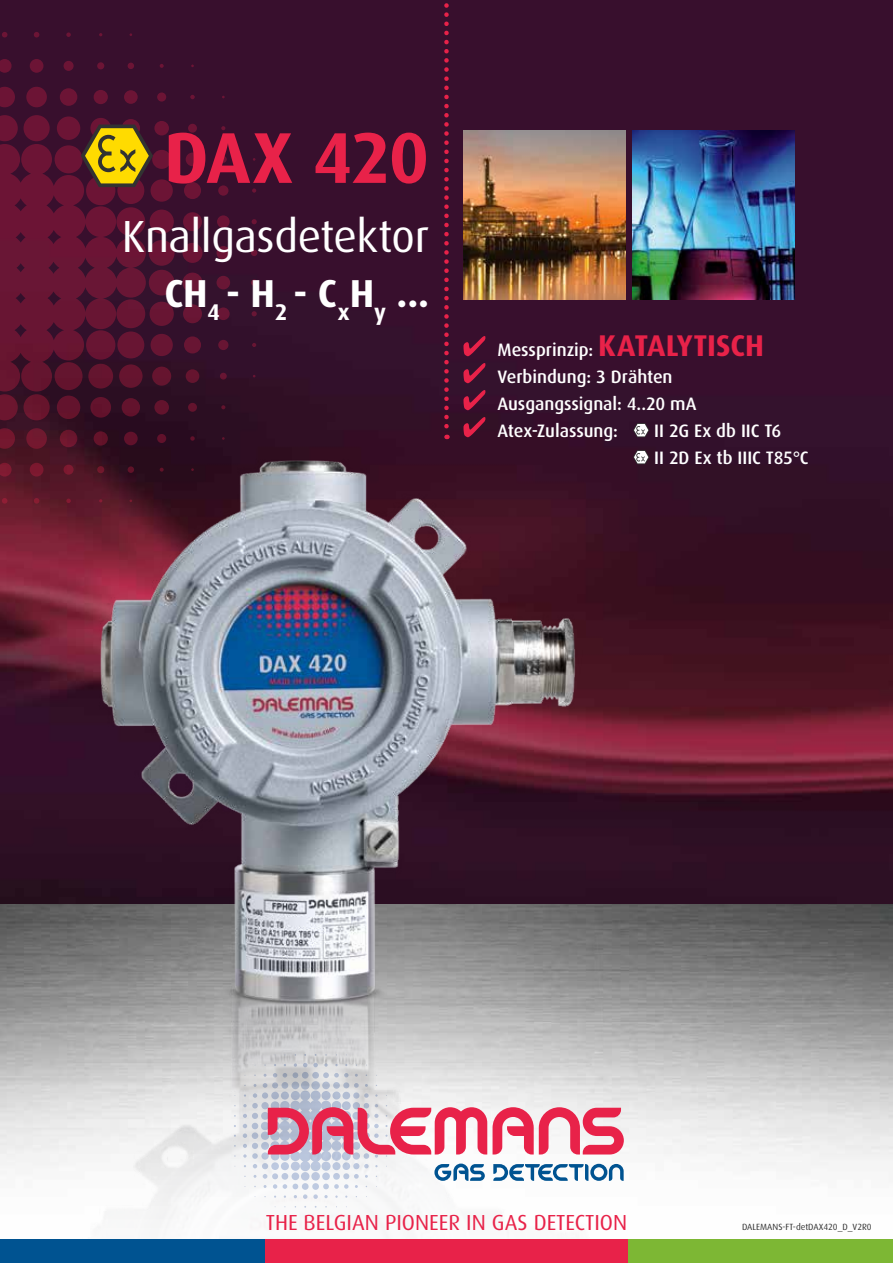
<style>
.page{position:relative;width:893px;height:1263px;background:#fff}
.page>*{position:absolute;margin:0;border:0;box-sizing:border-box;transform-origin:0 0}
.t1{font:700 72px "Dax";letter-spacing:-.03em;color:#e82249}
.t2{font:45px "Dax";letter-spacing:-.01em;color:#fff}
.t3{font:700 39px "Dax";color:#fff}
.t4{font:21.75px "Dax";color:#e82249}
.t5{font:500 18px/27px "Dax";color:#fff}
.t6{font:9px "Dax";color:#323232}
.s1{font-weight:700;font-size:30px;color:#e82249}
</style>
<div class="page">
<img style="left:0;top:0;width:893px;height:905px">
<img style="left:0;top:905px;width:893px;height:261px">
<img style="left:463px;top:131px;width:162px;height:168px">
<svg style="left:0;top:32px;width:257px;height:472px;background:#4a112d"></svg>
<img style="left:74px;top:434px;width:531px;height:794px">
<div style="left:584px;top:1239px;width:309px;height:24px;background:#7db734"></div>
<div style="left:0;top:1239px;width:287px;height:24px;background:#005391"></div>
<div style="left:265px;top:1239px;width:362px;height:24px;background:#e82249"></div>
<svg style="left:81px;top:125px;width:72px;height:62px;background:#9c7e17"></svg>
<svg style="left:493px;top:1107px;width:131px;height:47px"></svg>
<svg style="left:234px;top:1054px;width:253px;height:154px"></svg>
<svg style="left:493px;top:1164px;width:131px;height:17px"></svg>
<svg style="left:444px;top:0;width:5px;height:439px;background:#731536"></svg>
<img style="left:632px;top:131px;width:162px;height:168px">
<svg style="left:463px;top:336px;width:22px;height:20px"></svg>
<svg style="left:463px;top:363px;width:22px;height:20px"></svg>
<svg style="left:463px;top:390px;width:22px;height:20px"></svg>
<svg style="left:463px;top:417px;width:22px;height:20px"></svg>
<svg style="left:633px;top:423px;width:16px;height:14px"></svg>
<svg style="left:633px;top:450px;width:16px;height:14px"></svg>
<h1 class="t1" style="left:164px;top:117px;width:267px">DAX 420</h1>
<h2 class="t2" style="left:122px;top:211px;width:309px">Knallgasdetektor</h2>
<h3 class="t3" style="left:164px;top:272px;width:266px">CH<sub>4</sub> - H<sub>2</sub> - C<sub>x</sub>H<sub>y</sub> ...</h3>
<p class="t5" style="left:497px;top:337px;width:268px">Messprinzip: <span class="s1">KATALYTISCH<br></span>Verbindung: 3 Drähten<br>Ausgangssignal: 4..20 mA<br>Atex-Zulassung:</p>
<p class="t5" style="left:654px;top:418px;width:156px">II 2G Ex db IIC T6<br>II 2D Ex tb IIIC T85°C</p>
<p class="t4" style="left:266px;top:1210px;width:363px">THE BELGIAN PIONEER IN GAS DETECTION</p>
<p class="t6" style="left:742px;top:1222px;width:131px">DALEMANS-FT-detDAX420_D_V2R0</p>
</div>
